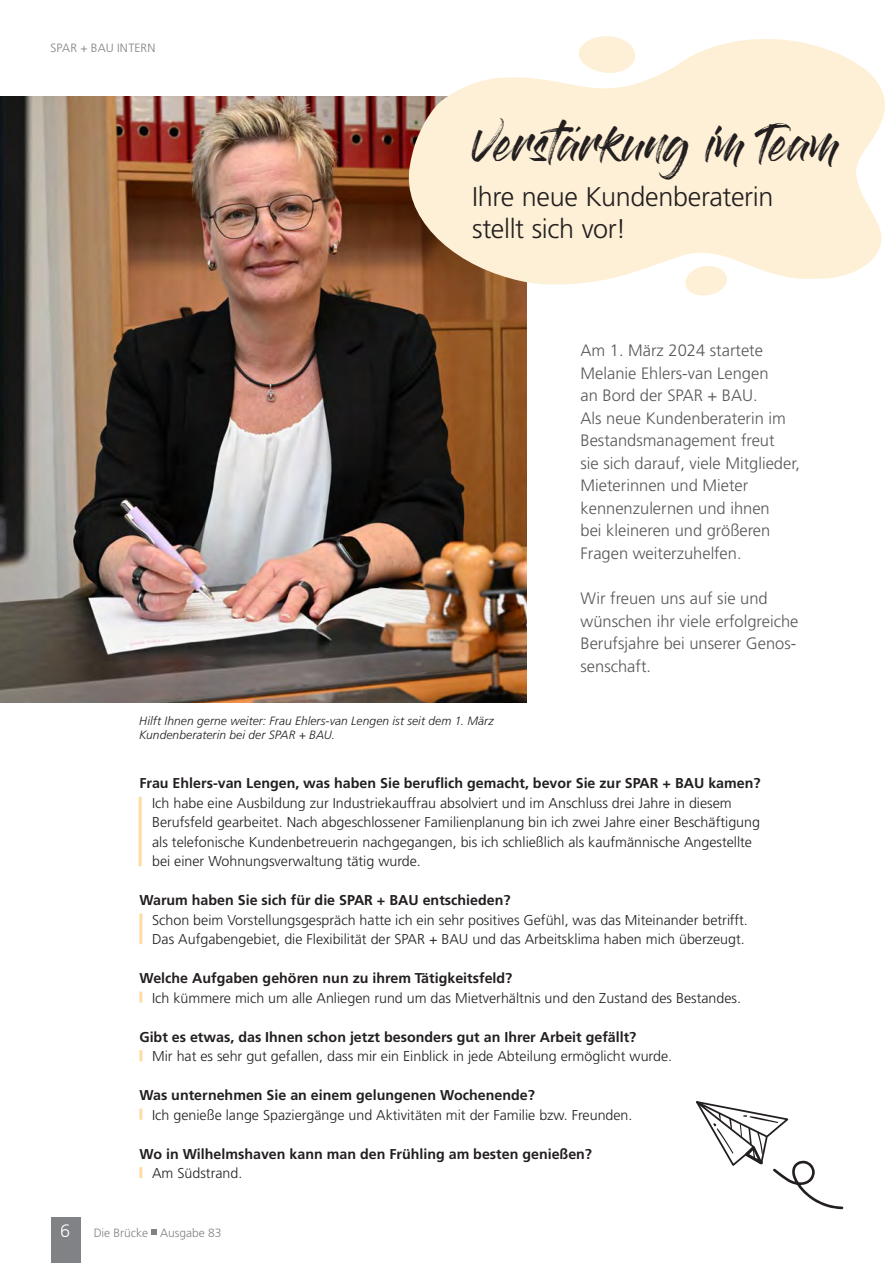
<style>
.page{position:relative;width:893px;height:1263px;background:#fff}
.page>*{position:absolute;margin:0;border:0;box-sizing:border-box;transform-origin:0 0}
.t1{font:36px "Gloss And Bloom";letter-spacing:-.01em;color:#231f20}
.t2{font:300 27px/32.4px "Frutiger LT Pro";letter-spacing:-.015em;color:#231f20}
.t3{font:300 18px "Frutiger LT Pro";color:#fff}
.t4{font:300 16.5px/22.5px "Frutiger LT Pro";color:#57585a}
.t5{font:300 14.25px/19.5px "Frutiger LT Pro";color:#231f20}
.t6{font:700 14.25px "Frutiger LT Pro";color:#231f20}
.t7{font:italic 300 12px/14.4px "Frutiger LT Pro";letter-spacing:.01em;color:#231f20}
.t8{font:300 12px "Frutiger LT Pro";color:#808285}
</style>
<div class="page">
<img style="left:0;top:96px;width:526px;height:606px">
<svg style="left:401px;top:39px;width:484px;height:246px;fill:#fef0d6"></svg>
<svg style="left:685px;top:265px;width:42px;height:31px"></svg>
<svg style="left:578px;top:36px;width:58px;height:40px"></svg>
<hr style="left:139px;top:797px;width:3px;height:69px;background:#fedca2">
<svg style="left:152px;top:1229px;width:5px;height:5px"></svg>
<hr style="left:139px;top:913px;width:3px;height:31px;background:#fedca2">
<svg style="left:139px;top:991px;width:3px;height:12px"></svg>
<svg style="left:139px;top:1050px;width:3px;height:11px"></svg>
<svg style="left:139px;top:1108px;width:3px;height:12px"></svg>
<svg style="left:139px;top:1167px;width:3px;height:11px"></svg>
<svg style="left:696px;top:1101px;width:147px;height:108px"></svg>
<div style="left:51px;top:1217px;width:30px;height:46px;background:#808285"></div>
<p class="t8" style="left:51px;top:40px;width:106px">SPAR + BAU INTERN</p>
<h1 class="t1" style="left:472px;top:127px;width:368px">Verstärkung im Team</h1>
<h2 class="t2" style="left:472px;top:180px;width:303px">Ihre neue Kundenberaterin stellt sich vor!</h2>
<p class="t4" style="left:580px;top:340px;width:221px">Am 1. März 2024 startete<br>Melanie Ehlers-van Lengen<br>an Bord der SPAR + BAU.<br>Als neue Kundenberaterin im<br>Bestandsmanagement freut<br>sie sich darauf, viele Mitglieder,<br>Mieterinnen und Mieter kennenzulernen und ihnen<br>bei kleineren und größeren<br>Fragen weiterzuhelfen.</p>
<p class="t4" style="left:580px;top:587px;width:219px">Wir freuen uns auf sie und wünschen ihr viele erfolgreiche<br>Berufsjahre bei unserer Genos&shy;senschaft.</p>
<p class="t7" style="left:139px;top:713px;width:356px">Hilft Ihnen gerne weiter: Frau Ehlers-van Lengen ist seit dem 1. März<br>Kundenberaterin bei der SPAR + BAU.</p>
<p class="t3" style="left:61px;top:1220px;width:12px">6</p>
<p class="t6" style="left:139px;top:775px;width:623px">Frau Ehlers-van Lengen, was haben Sie beruflich gemacht, bevor Sie zur SPAR + BAU kamen?</p>
<p class="t5" style="left:152px;top:793px;width:609px">Ich habe eine Ausbildung zur Industriekauffrau absolviert und im Anschluss drei Jahre in diesem Berufsfeld gearbeitet. Nach abgeschlossener Familienplanung bin ich zwei Jahre einer Beschäftigung als telefonische Kundenbetreuerin nachgegangen, bis ich schließlich als kaufmännische Angestellte bei einer Wohnungsverwaltung tätig wurde.</p>
<p class="t6" style="left:139px;top:892px;width:373px">Warum haben Sie sich für die SPAR + BAU entschieden?</p>
<p class="t5" style="left:152px;top:910px;width:597px">Schon beim Vorstellungsgespräch hatte ich ein sehr positives Gefühl, was das Miteinander betrifft.<br>Das Aufgabengebiet, die Flexibilität der SPAR + BAU und das Arbeitsklima haben mich überzeugt.</p>
<p class="t6" style="left:139px;top:970px;width:374px">Welche Aufgaben gehören nun zu ihrem Tätigkeitsfeld?</p>
<p class="t5" style="left:152px;top:988px;width:590px">Ich kümmere mich um alle Anliegen rund um das Mietverhältnis und den Zustand des Bestandes.</p>
<p class="t6" style="left:139px;top:1028px;width:498px">Gibt es etwas, das Ihnen schon jetzt besonders gut an Ihrer Arbeit gefällt?</p>
<p class="t5" style="left:152px;top:1046px;width:521px">Mir hat es sehr gut gefallen, dass mir ein Einblick in jede Abteilung ermöglicht wurde.</p>
<p class="t6" style="left:139px;top:1087px;width:397px">Was unternehmen Sie an einem gelungenen Wochenende?</p>
<p class="t5" style="left:152px;top:1105px;width:482px">Ich genieße lange Spaziergänge und Aktivitäten mit der Familie bzw. Freunden.</p>
<p class="t6" style="left:139px;top:1145px;width:454px">Wo in Wilhelmshaven kann man den Frühling am besten genießen?</p>
<p class="t5" style="left:152px;top:1163px;width:92px">Am Südstrand.</p>
<p class="t8" style="left:94px;top:1225px;width:129px">Die Brücke Ausgabe 83</p>
</div>
